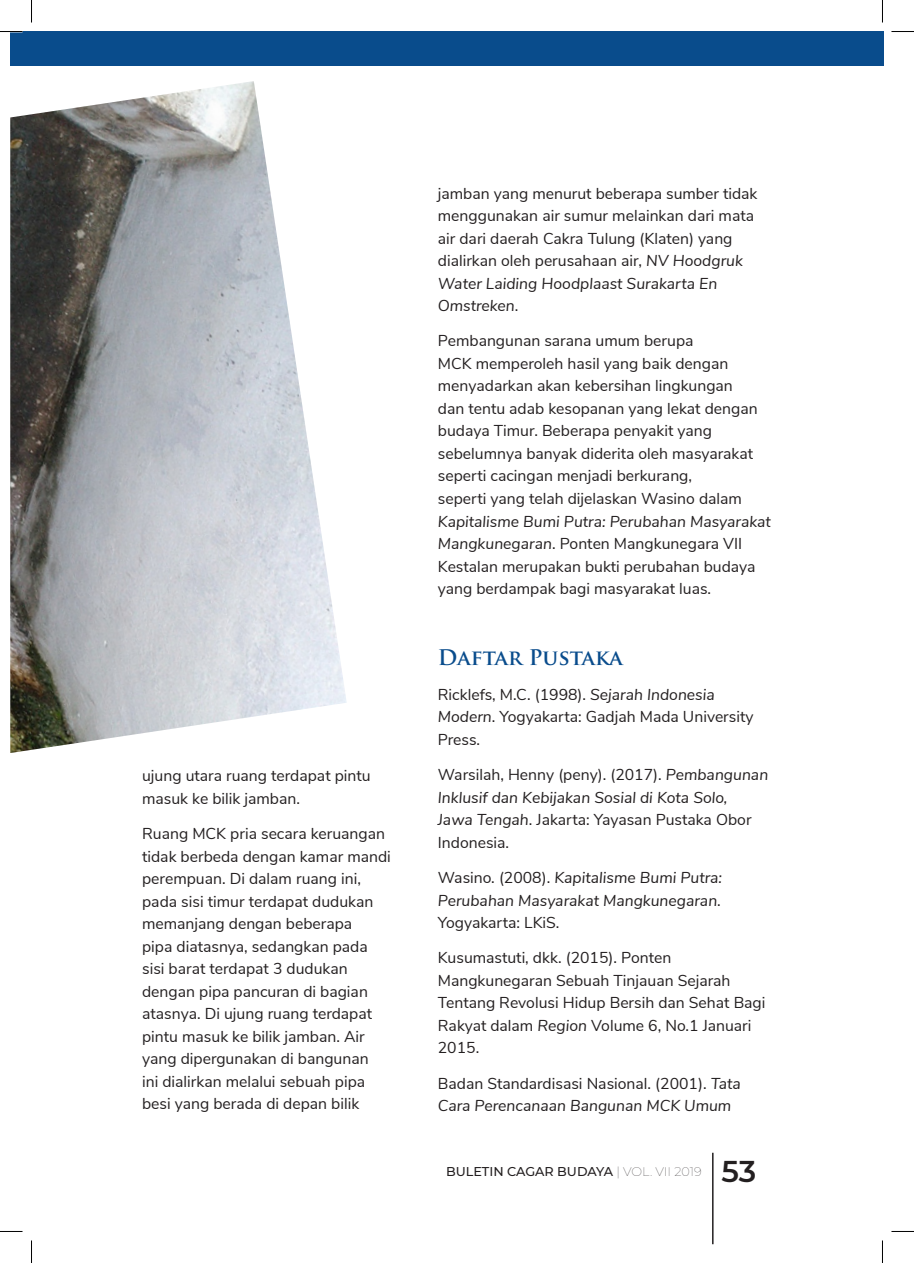
<style>
.page{position:relative;width:914px;height:1263px;background:#fff}
.page>*{position:absolute;margin:0;border:0;box-sizing:border-box;transform-origin:0 0}
.t1{font:600 30px "Montserrat";color:#231f20}
.ISI_0{font:700 21px "Trajan Pro";color:#094c8c}
.ISI_0-2{font:15.75px/22.5px "Nunito Sans";color:#231f20}
.ISI_0-3{font:italic 15.75px/22.5px "Nunito Sans";color:#231f20;text-align:justify}
.t2{font:500 12.75px "Montserrat";color:#231f20}
.s1{font-style:italic}
.s2{font-style:normal}
.s3{font-weight:100}
</style>
<div class="page">
<hr style="left:712px;top:1152px;width:1px;height:91px;background:#231f20">
<img style="left:10px;top:81px;width:336px;height:671px">
<div style="left:10px;top:32px;width:873px;height:34px;background:#094c8c"></div>
<svg style="left:0;top:31px;width:22px;height:1px"></svg>
<svg style="left:891px;top:31px;width:22px;height:1px"></svg>
<svg style="left:31px;top:0;width:1px;height:22px"></svg>
<svg style="left:31px;top:1240px;width:1px;height:22px"></svg>
<svg style="left:882px;top:0;width:1px;height:22px"></svg>
<svg style="left:882px;top:1240px;width:1px;height:22px"></svg>
<p class="ISI_0-2" style="left:142px;top:763px;width:230px">ujung utara ruang terdapat pintu masuk ke bilik jamban.</p>
<p class="ISI_0-2" style="left:142px;top:821px;width:250px">Ruang MCK pria secara keruangan tidak berbeda dengan kamar mandi perempuan. Di dalam ruang ini, pada sisi timur terdapat dudukan memanjang dengan beberapa<br>pipa diatasnya, sedangkan pada sisi barat terdapat 3 dudukan dengan pipa pancuran di bagian atasnya. Di ujung ruang terdapat pintu masuk ke bilik jamban. Air yang dipergunakan di bangunan<br>ini dialirkan melalui sebuah pipa besi yang berada di depan bilik</p>
<p class="ISI_0-2" style="left:438px;top:181px;width:321px">jamban yang menurut beberapa sumber tidak menggunakan air sumur melainkan dari mata air dari daerah Cakra Tulung (Klaten) yang dialirkan oleh perusahaan air, <span class="s1">NV Hoodgruk Water Laiding Hoodplaast Surakarta En Omstreken</span>.</p>
<p class="ISI_0-2" style="left:438px;top:328px;width:334px">Pembangunan sarana umum berupa<br>MCK memperoleh hasil yang baik dengan menyadarkan akan kebersihan lingkungan<br>dan tentu adab kesopanan yang lekat dengan budaya Timur. Beberapa penyakit yang sebelumnya banyak diderita oleh masyarakat seperti cacingan menjadi berkurang,<br>seperti yang telah dijelaskan Wasino dalam <span class="s1">Kapitalisme Bumi Putra: Perubahan Masyarakat Mangkunegaran</span>. Ponten Mangkunegara VII Kestalan merupakan bukti perubahan budaya yang berdampak bagi masyarakat luas.</p>
<p class="ISI_0" style="left:438px;top:643px;width:186px">Daftar Pustaka</p>
<p class="ISI_0-2" style="left:438px;top:682px;width:317px">Ricklefs, M.C. (1998). <span class="s1">Sejarah Indonesia<br>Modern</span>. Yogyakarta: Gadjah Mada University<br>Press.</p>
<p class="ISI_0-2" style="left:438px;top:762px;width:332px">Warsilah, Henny (peny). (2017). <span class="s1">Pembangunan Inklusif dan Kebijakan Sosial di Kota Solo,<br>Jawa Tengah</span>. Jakarta: Yayasan Pustaka Obor Indonesia.</p>
<p class="ISI_0-3" style="left:438px;top:865px;width:286px"><span class="s2">Wasino. (2008).</span> Kapitalisme Bumi Putra:<br>Perubahan Masyarakat Mangkunegaran<span class="s2">.<br>Yogyakarta: LKiS.</span></p>
<p class="ISI_0-2" style="left:438px;top:945px;width:329px">Kusumastuti, dkk. (2015). Ponten Mangkunegaran Sebuah Tinjauan Sejarah Tentang Revolusi Hidup Bersih dan Sehat Bagi Rakyat dalam <span class="s1">Region</span> Volume 6, No.1 Januari 2015.</p>
<p class="ISI_0-2" style="left:438px;top:1070px;width:304px">Badan Standardisasi Nasional. (2001). <span class="s1">Tata<br>Cara Perencanaan Bangunan MCK Umum</span></p>
<p class="t2" style="left:446px;top:1162px;width:257px">BULETIN CAGAR BUDAYA <span class="s3">| VOL. VII 2019</span></p>
<h1 class="t1" style="left:721px;top:1149px;width:36px">53</h1>
</div>
